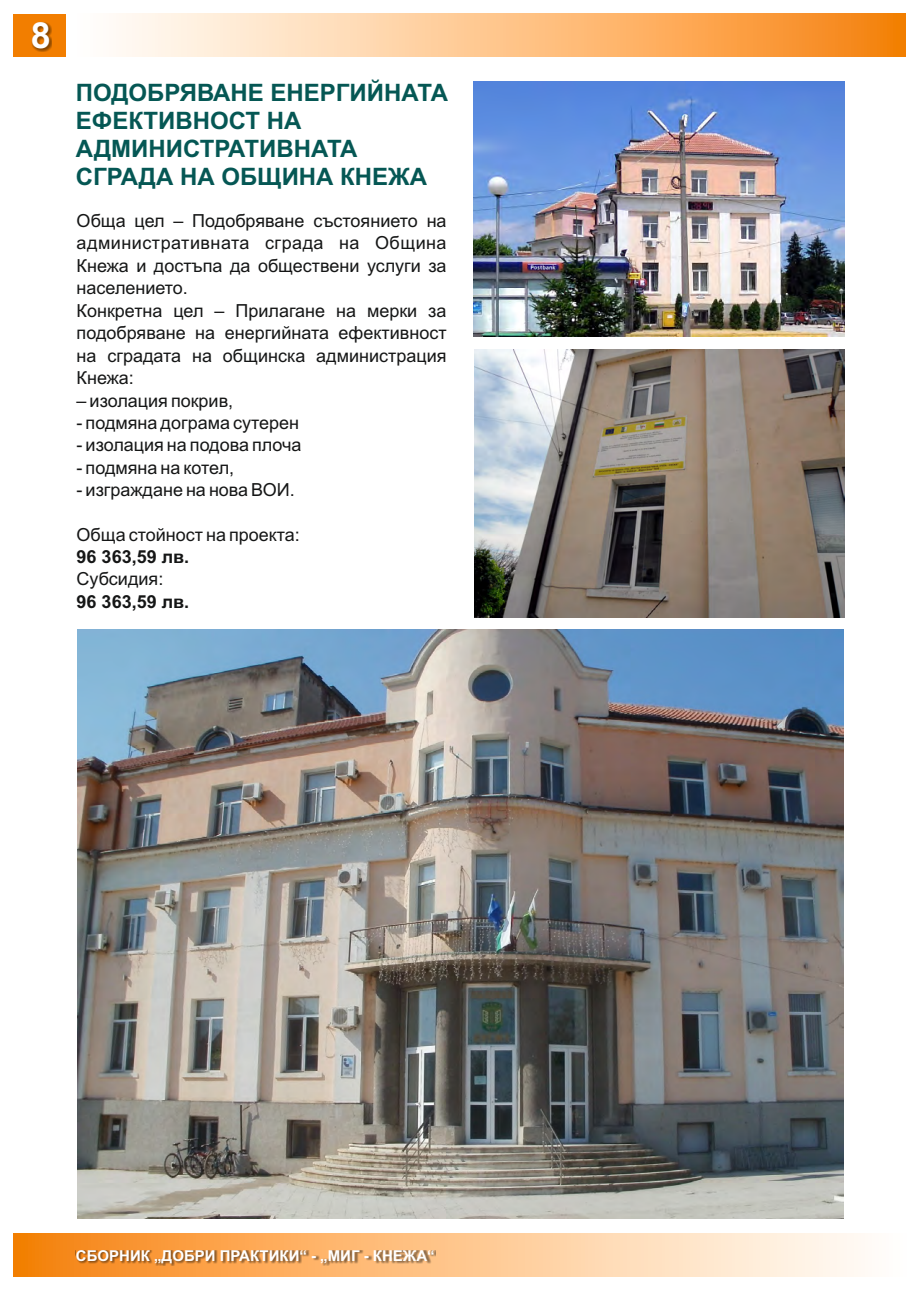
<style>
.page{position:relative;width:920px;height:1290px;background:#fff}
.page>*{position:absolute;margin:0;border:0;box-sizing:border-box;transform-origin:0 0}
.t1{font:700 36px "Arial";color:#fff}
.t2{font:700 24px/28.2px "Arial";color:#055754}
.t3{font:18px/22.5px "Arial";color:#151616}
.t4{font:700 18px "Arial";color:#151616}
.t5{font:700 15px "Arial";color:#fff}
</style>
<div class="page">
<div style="left:76px;top:14px;width:830px;height:43px;background:linear-gradient(to right,#fff,#f98612)"></div>
<div style="left:14px;top:14px;width:52px;height:43px;background:#f27e00"></div>
<div style="left:30px;top:23px;width:21px;height:29px;background:#151616;opacity:.49"></div>
<img style="left:78px;top:629px;width:766px;height:589px">
<img style="left:474px;top:349px;width:370px;height:268px">
<img style="left:474px;top:82px;width:370px;height:254px">
<div style="left:14px;top:1233px;width:892px;height:43px;background:linear-gradient(to right,#f98511,#fff)"></div>
<div style="left:76px;top:1250px;width:360px;height:15px;background:#151616;opacity:.49"></div>
<h1 class="t1" style="left:31px;top:22px;width:22px">8</h1>
<h2 class="t2" style="left:76px;top:81px;width:374px">ПОДОБРЯВАНЕ ЕНЕРГИЙНАТА<br>ЕФЕКТИВНОСТ НА<br>АДМИНИСТРАТИВНАТА<br>СГРАДА НА ОБЩИНА КНЕЖА</h2>
<p class="t3" style="left:77px;top:211px;width:371px">Обща цел – Подобряване състоянието на административната сграда на Община<br>Кнежа и достъпа да обществени услуги за населението.<br>Конкретна цел – Прилагане на мерки за подобряване на енергийната ефективност на сградата на общинска администрация<br>Кнежа:</p>
<p class="t3" style="left:77px;top:391px;width:158px">– изолация покрив,</p>
<p class="t3" style="left:77px;top:413px;width:224px">- подмяна дограма сутерен</p>
<p class="t3" style="left:77px;top:435px;width:226px">- изолация на подова плоча</p>
<p class="t3" style="left:77px;top:458px;width:159px">- подмяна на котел,</p>
<p class="t3" style="left:77px;top:480px;width:220px">- изграждане на нова ВОИ.</p>
<p class="t3" style="left:77px;top:525px;width:225px">Обща стойност на проекта:</p>
<p class="t4" style="left:77px;top:550px;width:114px">96 363,59 лв.</p>
<p class="t3" style="left:77px;top:569px;width:88px">Субсидия:</p>
<p class="t4" style="left:77px;top:594px;width:114px">96 363,59 лв.</p>
<p class="t5" style="left:76px;top:1250px;width:360px">СБОРНИК „ДОБРИ ПРАКТИКИ“ - „МИГ - КНЕЖА“</p>
</div>
